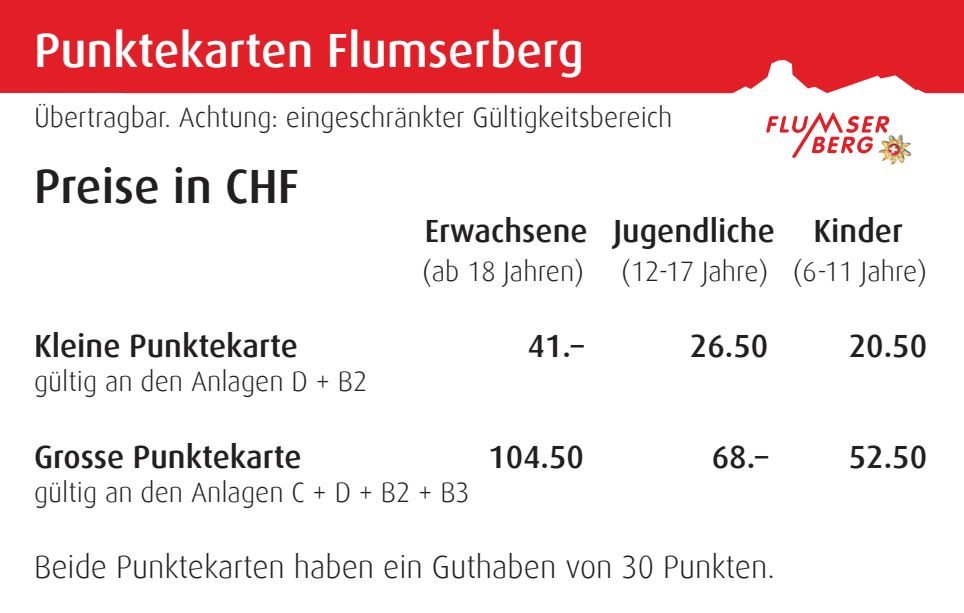
<style>
.page{position:relative;width:964px;height:613px;background:#fff}
.page>*{position:absolute;margin:0;border:0;box-sizing:border-box;transform-origin:0 0}
.t1{font:500 48px "Dax";color:#fff}
.t2{font:500 48px "Dax";color:#231f20}
.Text_mit_Tabulator{font:500 32px "Dax";color:#231f20}
.t3{font:300 32px "Dax";color:#231f20}
.Text_mit_Tabulator-2{font:300 28px "Dax";color:#231f20}
</style>
<div class="page">
<div style="left:0;top:0;width:964px;height:93px;background:#e21f26"></div>
<svg style="left:124px;top:60px;width:840px;height:96px"></svg>
<svg style="left:766px;top:112px;width:124px;height:46px"></svg>
<img style="left:878px;top:134px;width:33px;height:31px">
<p class="t1" style="left:34px;top:23px;width:551px">Punktekarten Flumserberg</p>
<p class="Text_mit_Tabulator-2" style="left:34px;top:102px;width:640px">Übertragbar. Achtung: eingeschränkter Gültigkeitsbereich</p>
<p class="t2" style="left:34px;top:160px;width:266px">Preise in CHF</p>
<p class="Text_mit_Tabulator" style="left:425px;top:213px;width:480px">Erwachsene Jugendliche Kinder</p>
<p class="Text_mit_Tabulator-2" style="left:422px;top:255px;width:163px">(ab 18 Jahren)</p>
<p class="Text_mit_Tabulator-2" style="left:621px;top:255px;width:307px">(12-17 Jahre) (6-11 Jahre)</p>
<p class="Text_mit_Tabulator" style="left:34px;top:328px;width:265px">Kleine Punktekarte</p>
<p class="Text_mit_Tabulator" style="left:527px;top:328px;width:58px">41.–</p>
<p class="Text_mit_Tabulator" style="left:690px;top:328px;width:80px">26.50</p>
<p class="Text_mit_Tabulator" style="left:849px;top:328px;width:80px">20.50</p>
<p class="Text_mit_Tabulator-2" style="left:34px;top:366px;width:335px">gültig an den Anlagen D + B2</p>
<p class="Text_mit_Tabulator" style="left:34px;top:438px;width:269px">Grosse Punktekarte</p>
<p class="Text_mit_Tabulator" style="left:488px;top:438px;width:97px">104.50</p>
<p class="Text_mit_Tabulator" style="left:712px;top:438px;width:58px">68.–</p>
<p class="Text_mit_Tabulator" style="left:849px;top:438px;width:80px">52.50</p>
<p class="Text_mit_Tabulator-2" style="left:34px;top:476px;width:437px">gültig an den Anlagen C + D + B2 + B3</p>
<p class="t3" style="left:34px;top:549px;width:742px">Beide Punktekarten haben ein Guthaben von 30 Punkten.</p>
</div>
